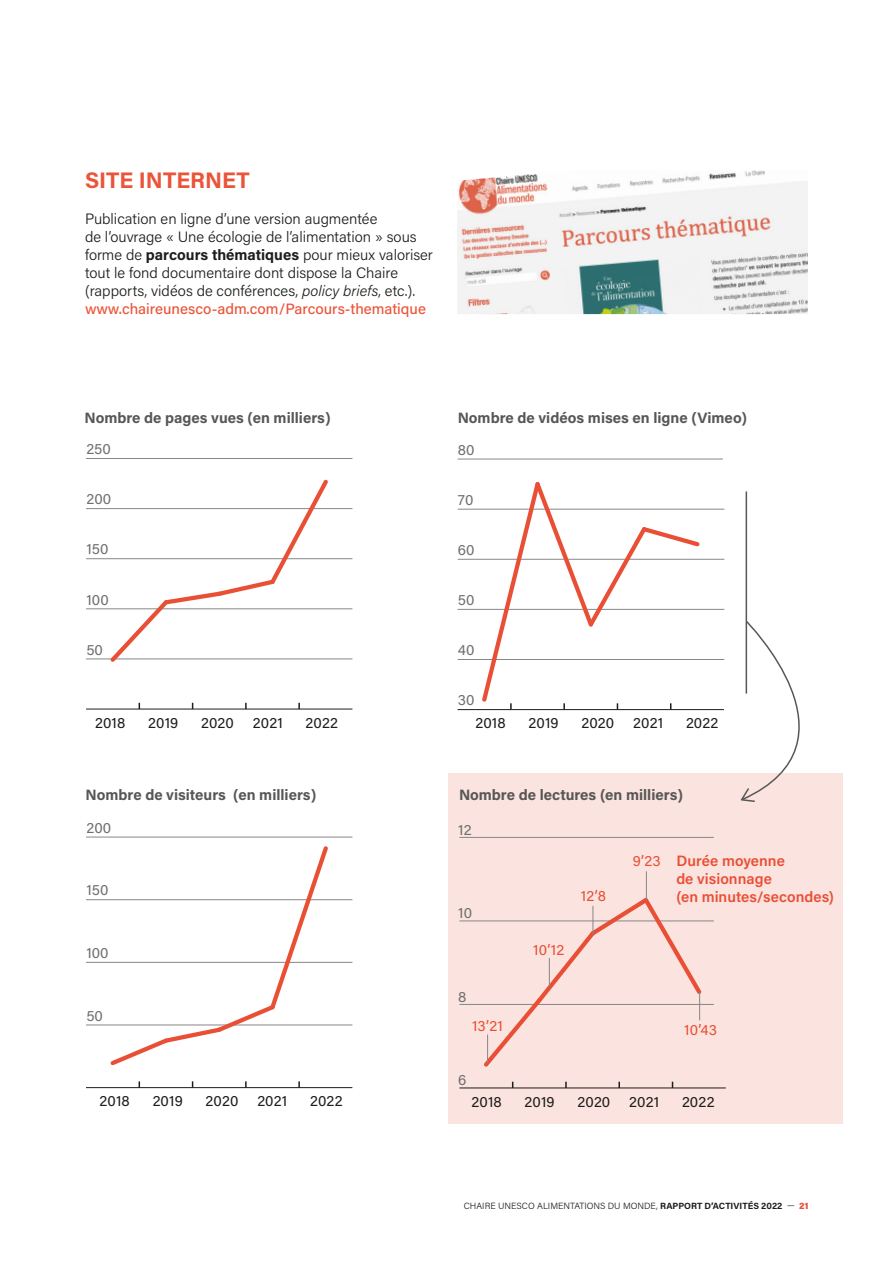
<style>
.page{position:relative;width:893px;height:1263px;background:#fff}
.page>*{position:absolute;margin:0;border:0;box-sizing:border-box;transform-origin:0 0}
.T2{font:700 22.5px "Acumin Pro";color:#ea5539}
.TEXTE{font:300 15px/18px "Acumin Pro";color:#1d1d1b}
.t1{font:700 15px "Acumin Pro";color:#575756}
.t2{font:15px "Acumin Pro";letter-spacing:.01em;color:#1d1d1b}
.TexteWEB{font:500 15px "Acumin Pro";color:#ea5539}
.t3{font:600 15px/18px "Acumin Pro";letter-spacing:.005em;color:#e94f35}
.t4{font:15px "Acumin Pro";letter-spacing:.005em;color:#706f6f}
.t5{font:15px "Acumin Pro";letter-spacing:.01em;color:#e94f35}
.t6{font:300 9px "Acumin Pro";letter-spacing:.005em;color:#1d1d1b}
.s1{font-weight:700}
.s2{font-style:italic}
.s3{font-weight:900;color:#ea5539}
</style>
<div class="page">
<img style="left:457px;top:170px;width:351px;height:144px">
<div style="left:448px;top:773px;width:395px;height:351px;background:#fbe3df"></div>
<hr style="left:86px;top:709px;width:266px;height:1px;background:#1d1d1b">
<svg style="left:245px;top:703px;width:2px;height:6px"></svg>
<svg style="left:298px;top:703px;width:2px;height:6px"></svg>
<hr style="left:86px;top:659px;width:266px;height:1px;background:#878787">
<hr style="left:86px;top:608px;width:266px;height:1px;background:#878787">
<hr style="left:86px;top:558px;width:266px;height:1px;background:#878787">
<hr style="left:86px;top:508px;width:266px;height:1px;background:#878787">
<hr style="left:86px;top:458px;width:266px;height:1px;background:#878787">
<svg style="left:107px;top:479px;width:225px;height:183px"></svg>
<hr style="left:86px;top:1087px;width:266px;height:1px;background:#1d1d1b">
<svg style="left:245px;top:1081px;width:2px;height:6px"></svg>
<svg style="left:298px;top:1081px;width:2px;height:6px"></svg>
<hr style="left:86px;top:1025px;width:266px;height:1px;background:#878787">
<hr style="left:86px;top:962px;width:266px;height:1px;background:#878787">
<hr style="left:86px;top:899px;width:266px;height:1px;background:#878787">
<hr style="left:86px;top:837px;width:266px;height:1px;background:#878787">
<svg style="left:107px;top:846px;width:224px;height:220px"></svg>
<hr style="left:458px;top:709px;width:266px;height:1px;background:#1d1d1b">
<hr style="left:458px;top:659px;width:266px;height:1px;background:#878787">
<hr style="left:458px;top:609px;width:266px;height:1px;background:#878787">
<hr style="left:458px;top:559px;width:266px;height:1px;background:#878787">
<hr style="left:458px;top:509px;width:266px;height:1px;background:#878787">
<hr style="left:458px;top:459px;width:265px;height:1px;background:#878787">
<svg style="left:479px;top:482px;width:224px;height:228px"></svg>
<hr style="left:459px;top:1088px;width:267px;height:1px;background:#1d1d1b">
<svg style="left:565px;top:1082px;width:2px;height:6px"></svg>
<svg style="left:618px;top:1082px;width:2px;height:6px"></svg>
<hr style="left:459px;top:1004px;width:255px;height:1px;background:#878787">
<hr style="left:459px;top:921px;width:255px;height:1px;background:#878787">
<hr style="left:459px;top:837px;width:255px;height:1px;background:#878787">
<svg style="left:480px;top:871px;width:225px;height:196px"></svg>
<svg style="left:741px;top:620px;width:59px;height:182px"></svg>
<hr style="left:746px;top:491px;width:1px;height:203px;background:#575756">
<p class="T2" style="left:85px;top:164px;width:166px">SITE INTERNET</p>
<p class="TEXTE" style="left:85px;top:209px;width:349px">Publication en ligne d’une version augmentée<br>de l’ouvrage « Une écologie de l’alimentation » sous forme de <span class="s1">parcours thématiques</span> pour mieux valoriser tout le fond documentaire dont dispose la Chaire (rapports, vidéos de conférences, <span class="s2">policy briefs</span>, etc.).</p>
<p class="TexteWEB" style="left:85px;top:298px;width:342px">www.chaireunesco-adm.com/Parcours-thematique</p>
<p class="t1" style="left:85px;top:407px;width:248px">Nombre de pages vues (en milliers)</p>
<p class="t1" style="left:458px;top:407px;width:291px">Nombre de vidéos mises en ligne (Vimeo)</p>
<p class="t4" style="left:86px;top:439px;width:26px">250</p>
<p class="t4" style="left:458px;top:439px;width:18px">80</p>
<p class="t4" style="left:86px;top:489px;width:26px">200</p>
<p class="t4" style="left:458px;top:489px;width:17px">70</p>
<p class="t4" style="left:86px;top:539px;width:24px">150</p>
<p class="t4" style="left:458px;top:539px;width:18px">60</p>
<p class="t4" style="left:86px;top:589px;width:24px">100</p>
<p class="t4" style="left:458px;top:589px;width:18px">50</p>
<p class="t4" style="left:86px;top:639px;width:18px">50</p>
<p class="t4" style="left:458px;top:639px;width:18px">40</p>
<p class="t4" style="left:458px;top:690px;width:18px">30</p>
<p class="t2" style="left:95px;top:712px;width:32px">2018</p>
<p class="t2" style="left:148px;top:712px;width:32px">2019</p>
<p class="t2" style="left:201px;top:712px;width:34px">2020</p>
<p class="t2" style="left:253px;top:712px;width:31px">2021</p>
<p class="t2" style="left:306px;top:712px;width:34px">2022</p>
<p class="t2" style="left:475px;top:713px;width:32px">2018</p>
<p class="t2" style="left:529px;top:713px;width:32px">2019</p>
<p class="t2" style="left:581px;top:713px;width:34px">2020</p>
<p class="t2" style="left:633px;top:713px;width:31px">2021</p>
<p class="t2" style="left:686px;top:713px;width:34px">2022</p>
<p class="t1" style="left:86px;top:784px;width:232px">Nombre de visiteurs (en milliers)</p>
<p class="t1" style="left:459px;top:784px;width:226px">Nombre de lectures (en milliers)</p>
<p class="t4" style="left:86px;top:817px;width:26px">200</p>
<p class="t4" style="left:458px;top:819px;width:15px">12</p>
<p class="t4" style="left:86px;top:880px;width:24px">150</p>
<p class="t5" style="left:581px;top:885px;width:27px">12’8</p>
<p class="t5" style="left:633px;top:851px;width:30px">9’23</p>
<p class="t3" style="left:676px;top:851px;width:159px">Durée moyenne<br>de visionnage<br>(en minutes/secondes)</p>
<p class="t4" style="left:458px;top:902px;width:15px">10</p>
<p class="t4" style="left:86px;top:942px;width:24px">100</p>
<p class="t5" style="left:533px;top:939px;width:33px">10’12</p>
<p class="t4" style="left:458px;top:986px;width:10px">8</p>
<p class="t4" style="left:86px;top:1005px;width:18px">50</p>
<p class="t5" style="left:472px;top:1016px;width:32px">13’21</p>
<p class="t5" style="left:684px;top:1019px;width:35px">10’43</p>
<p class="t4" style="left:458px;top:1069px;width:10px">6</p>
<p class="t2" style="left:100px;top:1090px;width:32px">2018</p>
<p class="t2" style="left:153px;top:1090px;width:32px">2019</p>
<p class="t2" style="left:206px;top:1090px;width:34px">2020</p>
<p class="t2" style="left:257px;top:1090px;width:31px">2021</p>
<p class="t2" style="left:310px;top:1090px;width:34px">2022</p>
<p class="t2" style="left:472px;top:1092px;width:32px">2018</p>
<p class="t2" style="left:525px;top:1092px;width:32px">2019</p>
<p class="t2" style="left:577px;top:1092px;width:34px">2020</p>
<p class="t2" style="left:629px;top:1092px;width:31px">2021</p>
<p class="t2" style="left:682px;top:1092px;width:34px">2022</p>
<p class="t6" style="left:464px;top:1199px;width:346px">CHAIRE UNESCO ALIMENTATIONS DU MONDE, <span class="s1">RAPPORT D’ACTIVITÉS 2022</span> — <span class="s3">21</span></p>
</div>
